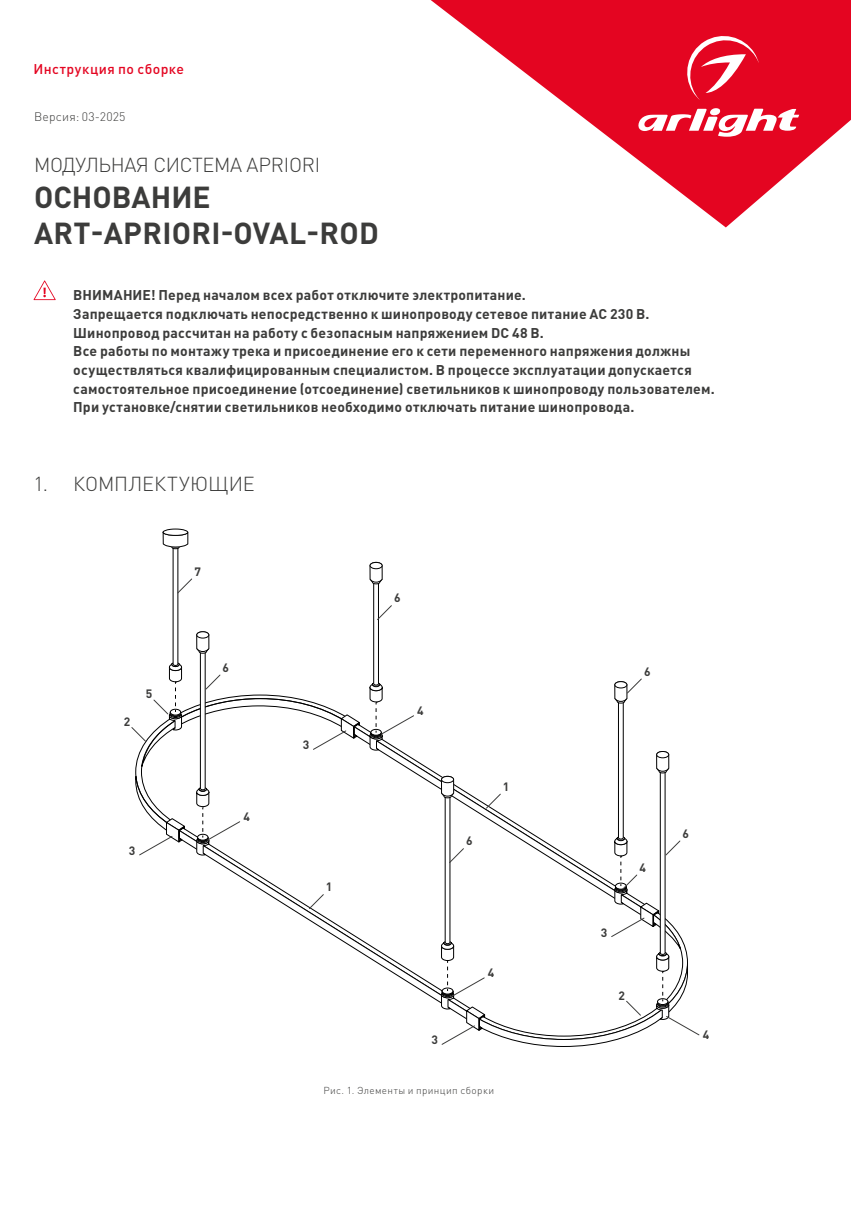
<style>
.page{position:relative;width:851px;height:1214px;background:#fff}
.page>*{position:absolute;margin:0;border:0;box-sizing:border-box;transform-origin:0 0}
.t1{font:700 30px/36px "DIN Pro";letter-spacing:.01em;color:#3c3c3b}
.t2{font:300 20px "DIN Pro";letter-spacing:-.01em;color:#3c3c3b}
.t3{font:700 14px/18.8px "DIN Pro";letter-spacing:.015em;color:#3c3c3b}
.t4{font:500 14px "DIN Pro";letter-spacing:.035em;color:#e40521}
.t5{font:300 12.2px "DIN Pro";letter-spacing:.015em;color:#3d3d3c}
.t6{font:700 12px "DIN Pro";color:#3c3c3b}
.t7{font:300 10px "DIN Pro";letter-spacing:.04em;color:#3c3c3b}
</style>
<div class="page">
<svg style="left:430px;top:0;width:420px;height:227px;fill:#e40521"></svg>
<svg style="left:635px;top:108px;width:164px;height:29px"></svg>
<svg style="left:682px;top:33px;width:76px;height:67px;background:#e83148"></svg>
<svg style="left:200px;top:855px;width:240px;height:148px"></svg>
<svg style="left:342px;top:725px;width:98px;height:199px"></svg>
<svg style="left:34px;top:280px;width:22px;height:20px"></svg>
<svg style="left:369px;top:561px;width:45px;height:190px"></svg>
<svg style="left:309px;top:893px;width:15px;height:16px"></svg>
<svg style="left:131px;top:528px;width:229px;height:327px"></svg>
<svg style="left:440px;top:678px;width:259px;height:369px"></svg>
<p class="t4" style="left:34px;top:60px;width:152px">Инструкция по сборке</p>
<p class="t5" style="left:34px;top:108px;width:93px">Версия: 03-2025</p>
<h2 class="t2" style="left:34px;top:151px;width:288px">МОДУЛЬНАЯ СИСТЕМА APRIORI</h2>
<h1 class="t1" style="left:34px;top:178px;width:346px">ОСНОВАНИЕ<br>ART-APRIORI-OVAL-ROD</h1>
<p class="t3" style="left:73px;top:285px;width:643px">ВНИМАНИЕ! Перед началом всех работ отключите электропитание.<br>Запрещается подключать непосредственно к шинопроводу сетевое питание АС 230 В.<br>Шинопровод рассчитан на работу с безопасным напряжением DC 48 В.<br>Все работы по монтажу трека и присоединение его к сети переменного напряжения должны осуществляться квалифицированным специалистом. В процессе эксплуатации допускается самостоятельное присоединение (отсоединение) светильников к шинопроводу пользователем.<br>При установке/снятии светильников необходимо отключать питание шинопровода.</p>
<h2 class="t2" style="left:34px;top:470px;width:223px">1. КОМПЛЕКТУЮЩИЕ</h2>
<p class="t6" style="left:124px;top:713px;width:8px">2</p>
<p class="t6" style="left:146px;top:685px;width:8px">5</p>
<p class="t6" style="left:129px;top:842px;width:8px">3</p>
<p class="t6" style="left:194px;top:563px;width:8px">7</p>
<p class="t6" style="left:222px;top:659px;width:8px">6</p>
<p class="t6" style="left:243px;top:808px;width:8px">4</p>
<p class="t6" style="left:394px;top:589px;width:8px">6</p>
<p class="t6" style="left:303px;top:736px;width:8px">3</p>
<p class="t6" style="left:326px;top:878px;width:8px">1</p>
<p class="t6" style="left:417px;top:702px;width:8px">4</p>
<p class="t6" style="left:466px;top:832px;width:8px">6</p>
<p class="t6" style="left:503px;top:778px;width:8px">1</p>
<p class="t6" style="left:431px;top:1031px;width:8px">3</p>
<p class="t6" style="left:488px;top:964px;width:8px">4</p>
<p class="t7" style="left:323px;top:1083px;width:172px">Рис. 1. Элементы и принцип сборки</p>
<p class="t6" style="left:644px;top:663px;width:8px">6</p>
<p class="t6" style="left:639px;top:859px;width:8px">4</p>
<p class="t6" style="left:601px;top:923px;width:8px">3</p>
<p class="t6" style="left:618px;top:987px;width:8px">2</p>
<p class="t6" style="left:682px;top:825px;width:8px">6</p>
<p class="t6" style="left:702px;top:1026px;width:8px">4</p>
</div>
